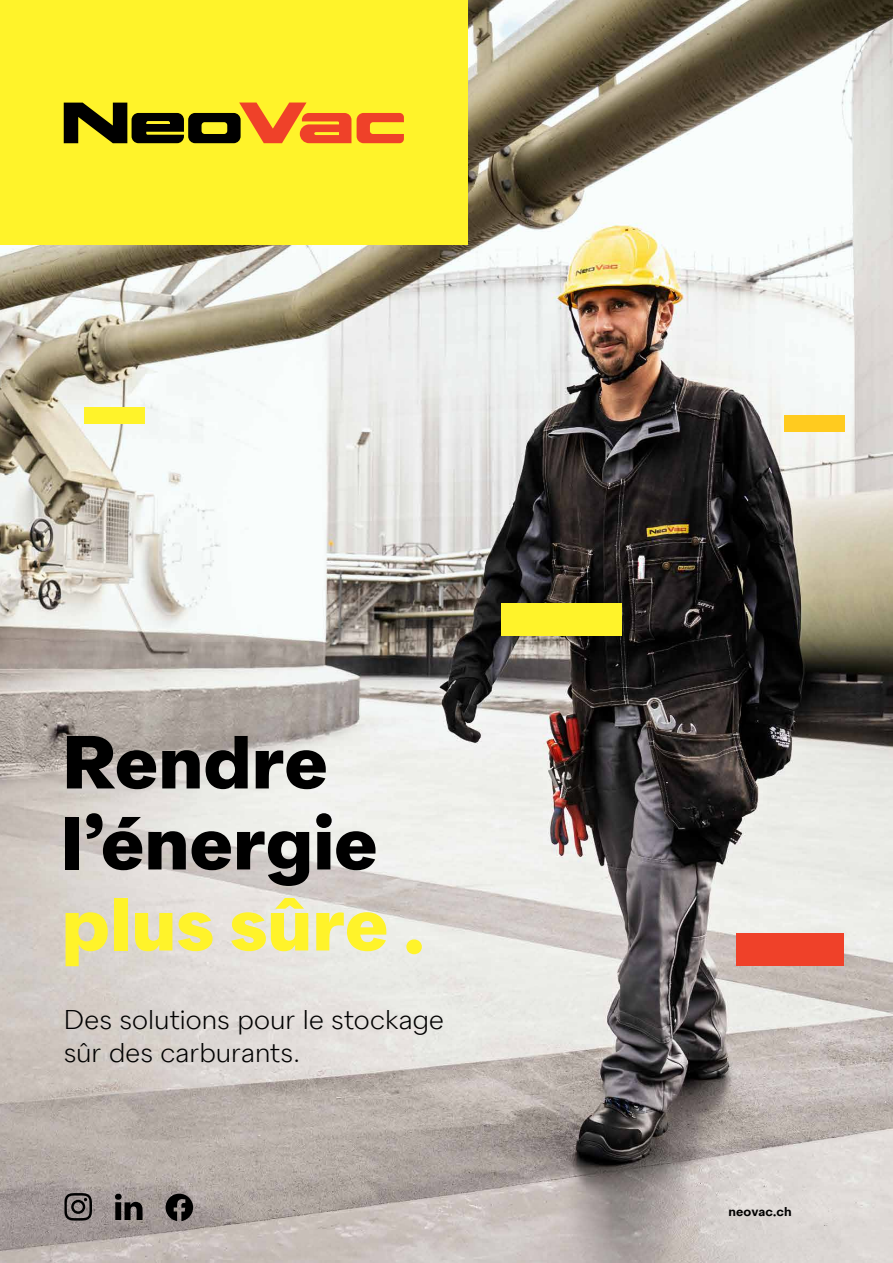
<style>
.page{position:relative;width:893px;height:1263px;background:#fff}
.page>*{position:absolute;margin:0;border:0;box-sizing:border-box;transform-origin:0 0}
.t1{font:700 75px/81px "Neo Vac Sans";letter-spacing:.005em;color:#000}
.t2{font:700 75px "Neo Vac Sans";color:#fff32a}
.t3{font:300 27px/33px "Neo Vac Sans";color:#000}
.t4{font:600 12.75px "Neo Vac Sans";letter-spacing:.01em;color:#000}
</style>
<div class="page">
<img style="left:0;top:0;width:893px;height:1263px">
<div style="left:0;top:0;width:468px;height:245px;background:#fff32a"></div>
<svg style="left:64px;top:103px;width:287px;height:40px"></svg>
<svg style="left:357px;top:113px;width:47px;height:30px"></svg>
<div style="left:737px;top:933px;width:107px;height:33px;background:#ef4129"></div>
<div style="left:502px;top:603px;width:120px;height:33px;background:#fff32a"></div>
<div style="left:784px;top:415px;width:60px;height:16px;background:#ffcb1f"></div>
<div style="left:84px;top:407px;width:60px;height:16px;background:#fff32a"></div>
<svg style="left:64px;top:1193px;width:28px;height:27px"></svg>
<svg style="left:166px;top:1194px;width:27px;height:27px"></svg>
<svg style="left:115px;top:1194px;width:28px;height:26px"></svg>
<h1 class="t1" style="left:62px;top:725px;width:317px">Rendre l’énergie</h1>
<h1 class="t2" style="left:62px;top:879px;width:363px">plus sûre .</h1>
<p class="t3" style="left:64px;top:1003px;width:382px">Des solutions pour le stockage sûr des carburants.</p>
<p class="t4" style="left:728px;top:1203px;width:65px">neovac.ch</p>
</div>
